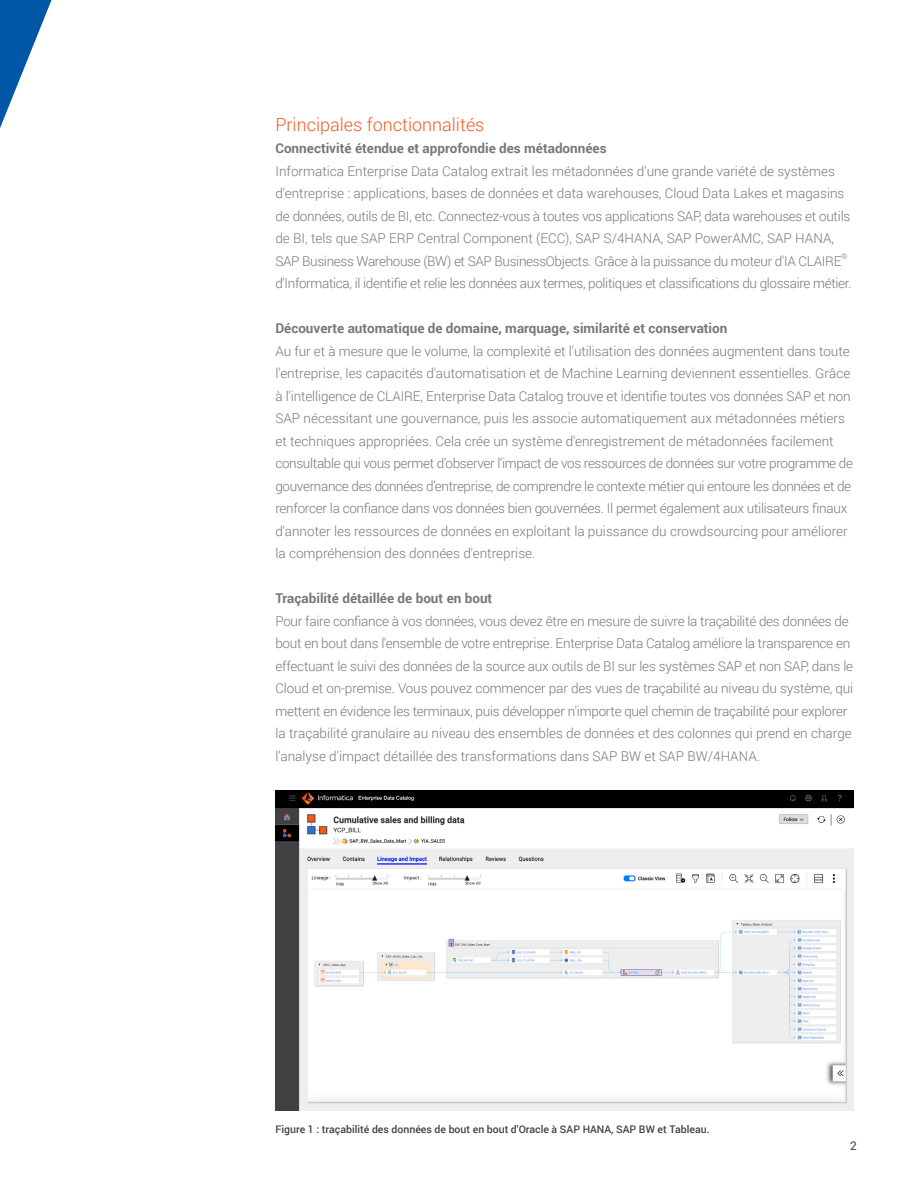
<style>
.page{position:relative;width:918px;height:1188px;background:#fff}
.page>*{position:absolute;margin:0;border:0;box-sizing:border-box;transform-origin:0 0}
.t1{font:300 18px "Roboto";color:#f15a22}
.t2{font:300 13.5px/22.5px "Roboto";letter-spacing:-.01em;color:#77787b}
.t3{font:700 13.5px "Roboto";color:#77787b}
.t4{font:12px "Roboto";color:#414042}
.t5{font:500 10.5px "Roboto";color:#414042}
.t6{font:300 7.8px "Roboto";color:#77787b}
</style>
<div class="page">
<svg style="left:0;top:0;width:52px;height:128px"></svg>
<img style="left:275px;top:790px;width:578px;height:321px">
<h1 class="t1" style="left:275px;top:112px;width:211px">Principales fonctionnalités</h1>
<p class="t3" style="left:275px;top:139px;width:333px">Connectivité étendue et approfondie des métadonnées</p>
<p class="t2" style="left:275px;top:159px;width:576px">Informatica Enterprise Data Catalog extrait les métadonnées d'une grande variété de systèmes d'entreprise : applications, bases de données et data warehouses, Cloud Data Lakes et magasins de données, outils de BI, etc. Connectez-vous à toutes vos applications SAP, data warehouses et outils de BI, tels que SAP ERP Central Component (ECC), SAP S/4HANA, SAP PowerAMC, SAP HANA, SAP Business Warehouse (BW) et SAP BusinessObjects. Grâce à la puissance du moteur d'IA CLAIRE</p>
<p class="t6" style="left:841px;top:251px;width:8px">®</p>
<p class="t2" style="left:275px;top:272px;width:578px">d'Informatica, il identifie et relie les données aux termes, politiques et classifications du glossaire métier.</p>
<p class="t3" style="left:275px;top:319px;width:454px">Découverte automatique de domaine, marquage, similarité et conservation</p>
<p class="t2" style="left:275px;top:339px;width:579px">Au fur et à mesure que le volume, la complexité et l'utilisation des données augmentent dans toute l'entreprise, les capacités d'automatisation et de Machine Learning deviennent essentielles. Grâce à l'intelligence de CLAIRE, Enterprise Data Catalog trouve et identifie toutes vos données SAP et non SAP nécessitant une gouvernance, puis les associe automatiquement aux métadonnées métiers et techniques appropriées. Cela crée un système d'enregistrement de métadonnées facilement consultable qui vous permet d'observer l'impact de vos ressources de données sur votre programme de gouvernance des données d'entreprise, de comprendre le contexte métier qui entoure les données et de renforcer la confiance dans vos données bien gouvernées. Il permet également aux utilisateurs finaux d'annoter les ressources de données en exploitant la puissance du crowdsourcing pour améliorer la compréhension des données d'entreprise.</p>
<p class="t3" style="left:275px;top:589px;width:218px">Traçabilité détaillée de bout en bout</p>
<p class="t2" style="left:275px;top:609px;width:579px">Pour faire confiance à vos données, vous devez être en mesure de suivre la traçabilité des données de bout en bout dans l'ensemble de votre entreprise. Enterprise Data Catalog améliore la transparence en effectuant le suivi des données de la source aux outils de BI sur les systèmes SAP et non SAP, dans le Cloud et on-premise. Vous pouvez commencer par des vues de traçabilité au niveau du système, qui mettent en évidence les terminaux, puis développer n'importe quel chemin de traçabilité pour explorer la traçabilité granulaire au niveau des ensembles de données et des colonnes qui prend en charge l'analyse d'impact détaillée des transformations dans SAP BW et SAP BW/4HANA.</p>
<p class="t5" style="left:275px;top:1122px;width:436px">Figure 1 : traçabilité des données de bout en bout d'Oracle à SAP HANA, SAP BW et Tableau.</p>
<p class="t4" style="left:850px;top:1138px;width:8px">2</p>
</div>
